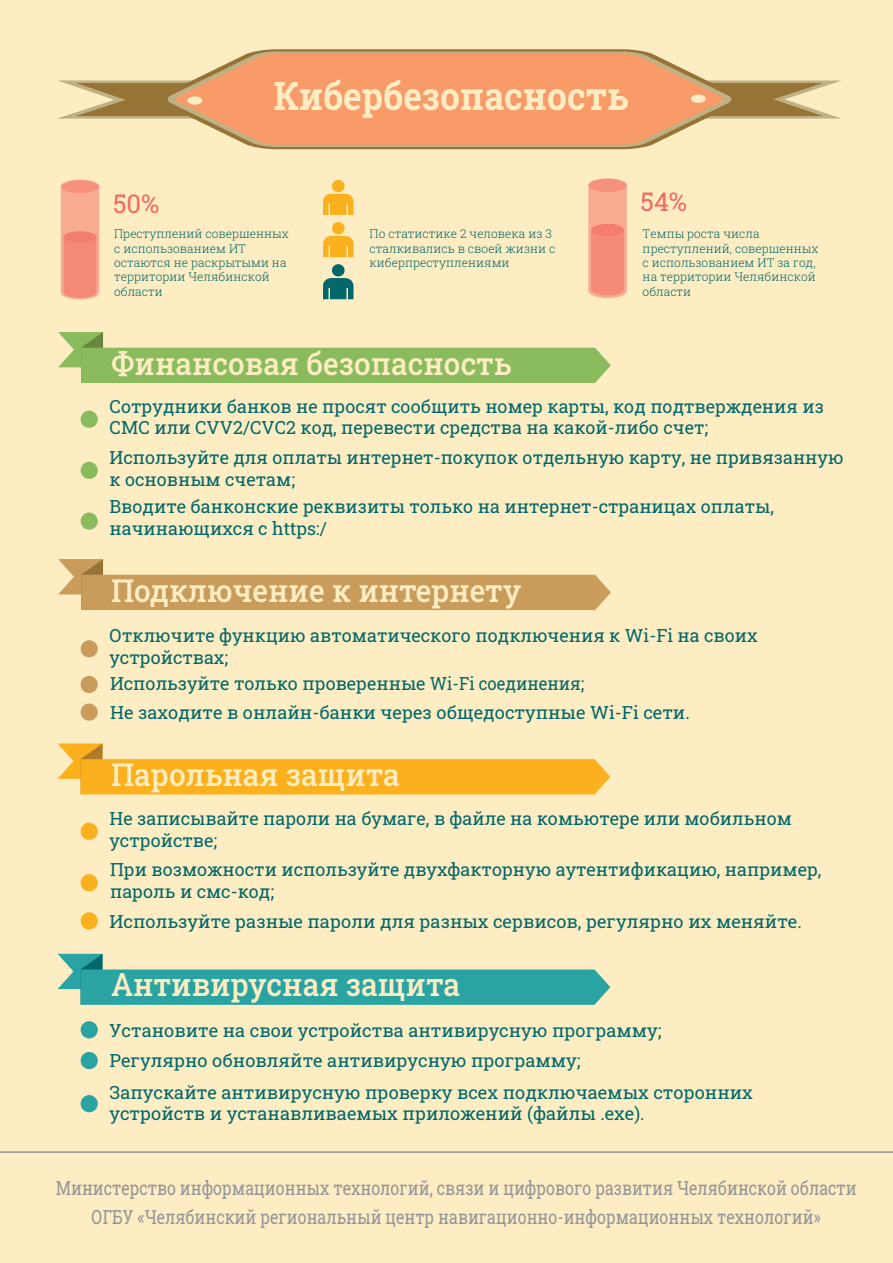
<style>
.page{position:relative;width:893px;height:1263px;background:#feedc3}
.page>*{position:absolute;margin:0;border:0;box-sizing:border-box;transform-origin:0 0}
.t1{font:700 38.85px "Roboto Slab";color:#feedc3;scale:.91 1}
.t2{font:500 31.8px "Roboto Slab";color:#feedc3;scale:.94 1}
.t3{font:500 31.35px "Roboto Slab";color:#feedc3;scale:.95 1}
.t4{font:25.65px "Roboto Slab";color:#f26a5f}
.t5{font:19.35px/29.5px "Roboto Slab";color:#939598;text-align:center;scale:.82 1}
.t6{font:18px/21.6px "Roboto Slab";color:#00686a}
.t7{font:300 12px/14.4px "Roboto Slab";color:#00686a}
</style>
<div class="page">
<svg style="left:58px;top:332px;width:553px;height:51px"></svg>
<svg style="left:57px;top:80px;width:101px;height:39px"></svg>
<svg style="left:741px;top:80px;width:101px;height:39px"></svg>
<svg style="left:158px;top:49px;width:583px;height:100px"></svg>
<svg style="left:167px;top:52px;width:565px;height:95px"></svg>
<svg style="left:175px;top:54px;width:549px;height:91px;background:#f3a270"></svg>
<div style="left:187px;top:96px;width:15px;height:9px;background:#feedc3;border-radius:50%"></div>
<div style="left:691px;top:95px;width:15px;height:8px;background:#feedc3;border-radius:50%"></div>
<svg style="left:58px;top:559px;width:553px;height:51px"></svg>
<svg style="left:58px;top:743px;width:552px;height:51px"></svg>
<svg style="left:58px;top:954px;width:552px;height:51px"></svg>
<div style="left:61px;top:180px;width:38px;height:14px;background:#f5917d;border-radius:50%"></div>
<svg style="left:61px;top:188px;width:38px;height:111px;background:#f69983"></svg>
<svg style="left:588px;top:178px;width:39px;height:14px"></svg>
<svg style="left:588px;top:185px;width:39px;height:113px;background:#f69983"></svg>
<svg style="left:323px;top:194px;width:30px;height:21px"></svg>
<div style="left:332px;top:180px;width:13px;height:12px;background:#fbb01d;border-radius:50%"></div>
<div style="left:81px;top:410px;width:17px;height:18px;background:#8abc5e;border-radius:50%"></div>
<div style="left:81px;top:462px;width:17px;height:17px;background:#8abc5e;border-radius:50%"></div>
<div style="left:81px;top:512px;width:17px;height:18px;background:#8abc5e;border-radius:50%"></div>
<div style="left:81px;top:640px;width:17px;height:17px;background:#c99c5c;border-radius:50%"></div>
<div style="left:81px;top:676px;width:17px;height:17px;background:#c99c5c;border-radius:50%"></div>
<div style="left:81px;top:703px;width:17px;height:18px;background:#c99c5c;border-radius:50%"></div>
<div style="left:81px;top:822px;width:17px;height:18px;background:#fbb01d;border-radius:50%"></div>
<div style="left:81px;top:874px;width:17px;height:17px;background:#fbb01d;border-radius:50%"></div>
<div style="left:81px;top:912px;width:17px;height:17px;background:#fbb01d;border-radius:50%"></div>
<div style="left:81px;top:1021px;width:17px;height:17px;background:#29a4a2;border-radius:50%"></div>
<div style="left:81px;top:1052px;width:17px;height:17px;background:#29a4a2;border-radius:50%"></div>
<div style="left:81px;top:1095px;width:17px;height:17px;background:#29a4a2;border-radius:50%"></div>
<svg style="left:0;top:1151px;width:893px;height:2px;background:#acaaa2"></svg>
<svg style="left:323px;top:236px;width:31px;height:21px"></svg>
<div style="left:332px;top:222px;width:13px;height:12px;background:#fbb01d;border-radius:50%"></div>
<svg style="left:323px;top:278px;width:30px;height:21px"></svg>
<div style="left:332px;top:264px;width:13px;height:12px;background:#00686a;border-radius:50%"></div>
<h1 class="t1" style="left:274px;top:69px;width:391px">Кибербезопасность</h1>
<h3 class="t4" style="left:113px;top:186px;width:48px">50%</h3>
<p class="t7" style="left:114px;top:226px;width:176px">Преступлений совершенных с использованием ИТ остаются не раскрытыми на территории Челябинской области</p>
<p class="t7" style="left:370px;top:226px;width:187px">По статистике 2 человека из 3 сталкивались в своей жизни с киберпреступлениями</p>
<h3 class="t3" style="left:111px;top:342px;width:423px">Финансовая безопасность</h3>
<h3 class="t4" style="left:640px;top:184px;width:48px">54%</h3>
<p class="t7" style="left:643px;top:226px;width:177px">Темпы роста числа преступлений, совершенных с использованием ИТ за год, на территории Челябинской области</p>
<p class="t6" style="left:109px;top:395px;width:716px">Сотрудники банков не просят сообщить номер карты, код подтверждения из<br>СМС или CVV2/CVC2 код, перевести средства на какой-либо счет;</p>
<p class="t6" style="left:109px;top:446px;width:735px">Используйте для оплаты интернет-покупок отдельную карту, не привязанную к основным счетам;</p>
<p class="t6" style="left:109px;top:495px;width:666px">Вводите банконские реквизиты только на интернет-страницах оплаты, начинающихся с https:/</p>
<h3 class="t3" style="left:111px;top:569px;width:433px">Подключение к интернету</h3>
<p class="t6" style="left:109px;top:624px;width:650px">Отключите функцию автоматического подключения к Wi-Fi на своих устройствах;</p>
<p class="t6" style="left:110px;top:701px;width:581px">Не заходите в онлайн-банки через общедоступные Wi-Fi сети.</p>
<p class="t6" style="left:110px;top:672px;width:476px">Используйте только проверенные Wi-Fi соединения;</p>
<h3 class="t3" style="left:111px;top:753px;width:306px">Парольная защита</h3>
<p class="t6" style="left:109px;top:807px;width:684px">Не записывайте пароли на бумаге, в файле на комьютере или мобильном устройстве;</p>
<p class="t6" style="left:110px;top:859px;width:713px">При возможности используйте двухфакторную аутентификацию, например, пароль и смс-код;</p>
<p class="t6" style="left:109px;top:910px;width:694px">Используйте разные пароли для разных сервисов, регулярно их меняйте.</p>
<h2 class="t2" style="left:111px;top:963px;width:373px">Антивирусная защита</h2>
<p class="t6" style="left:109px;top:1019px;width:554px">Установите на свои устройства антивирусную программу;</p>
<p class="t6" style="left:109px;top:1049px;width:473px">Регулярно обновляйте антивирусную программу;</p>
<p class="t6" style="left:109px;top:1081px;width:645px">Запускайте антивирусную проверку всех подключаемых сторонних устройств и устанавливаемых приложений (файлы .exe).</p>
<p class="t5" style="left:56px;top:1173px;width:978px">Министерство информационных технологий, связи и цифрового развития Челябинской области<br>ОГБУ «Челябинский региональный центр навигационно-информационных технологий»</p>
</div>
